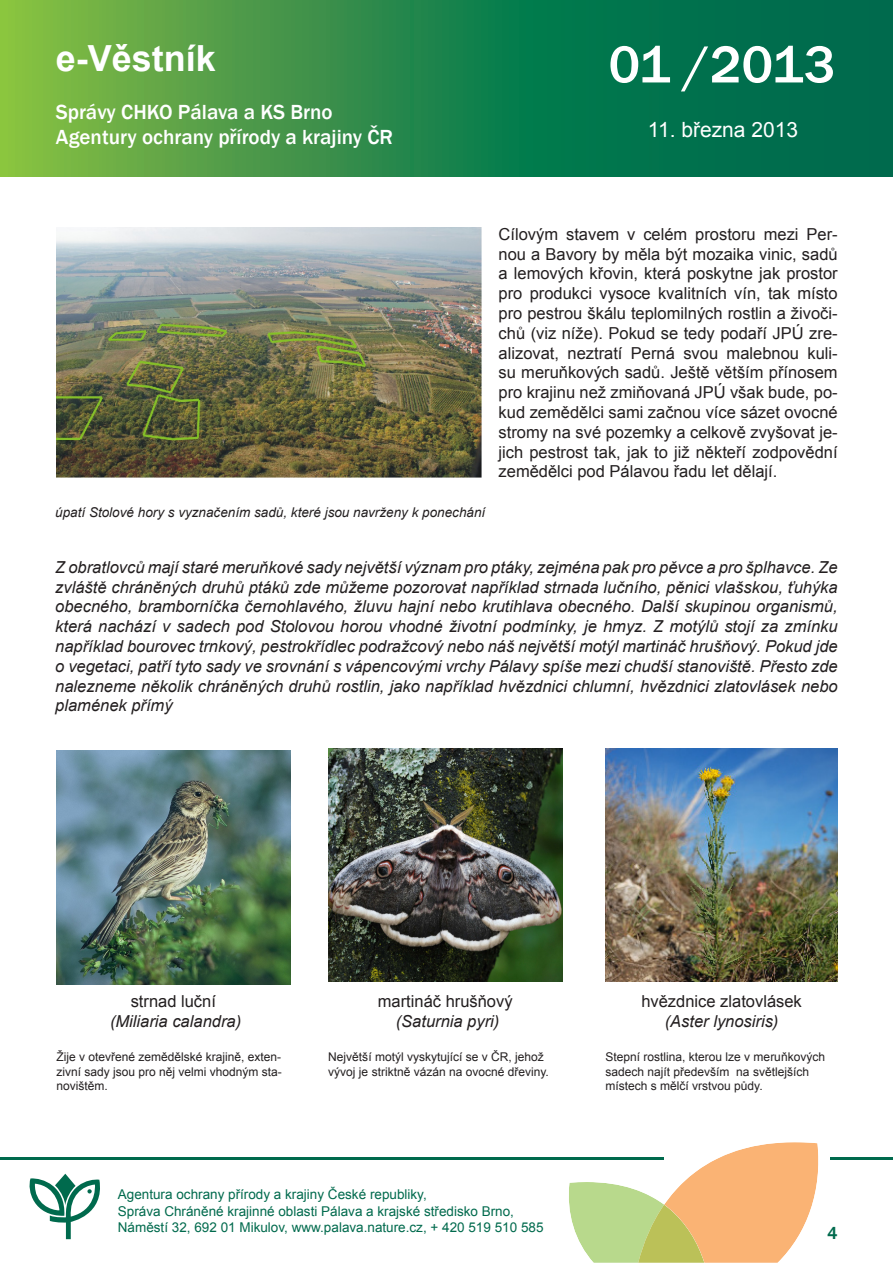
<style>
.page{position:relative;width:893px;height:1263px;background:#fff}
.page>*{position:absolute;margin:0;border:0;box-sizing:border-box;transform-origin:0 0}
.t1{font:500 54px "Franklin Gothic";letter-spacing:-.01em;color:#fff}
.t2{font:700 36px "Arial";color:#fff}
.t3{font:500 21px "Franklin Gothic";color:#fff}
.t4{font:21px "Arial";color:#fff}
.t5{font:500 18px "Franklin Gothic";color:#006a4d}
.t6{font:italic 16.5px/19.8px "Arial";color:#231f20;text-align:justify}
.t7{font:16.5px/19.8px "Arial";color:#231f20;text-align:justify}
.t8{font:13.5px "Arial";color:#006a4d}
.t9{font:italic 13.5px "Arial";color:#231f20}
.t10{font:12px/14.4px "Arial";color:#231f20}
</style>
<div class="page">
<svg style="left:0;top:0;width:893px;height:176px;background:#2a894a"></svg>
<svg style="left:566px;top:1142px;width:253px;height:121px"></svg>
<svg style="left:29px;top:1174px;width:71px;height:65px"></svg>
<hr style="left:0;top:1158px;width:663px;height:2px;background:#006a4d">
<hr style="left:830px;top:1158px;width:63px;height:2px;background:#006a4d">
<img style="left:56px;top:750px;width:234px;height:234px">
<img style="left:56px;top:228px;width:426px;height:249px">
<img style="left:328px;top:748px;width:234px;height:234px">
<img style="left:606px;top:748px;width:232px;height:234px">
<p class="t2" style="left:56px;top:34px;width:162px">e-Věstník</p>
<p class="t1" style="left:608px;top:31px;width:228px">01 /2013</p>
<p class="t3" style="left:56px;top:99px;width:279px">Správy CHKO Pálava a KS Brno</p>
<p class="t3" style="left:56px;top:124px;width:339px">Agentury ochrany přírody a krajiny ČR</p>
<p class="t4" style="left:648px;top:116px;width:152px">11. března 2013</p>
<p class="t9" style="left:55px;top:503px;width:431px">úpatí Stolové hory s vyznačením sadů, které jsou navrženy k ponechání</p>
<p class="t7" style="left:499px;top:224px;width:341px">Cílovým stavem v celém prostoru mezi Per&shy;nou a Bavory by měla být mozaika vinic, sadů a lemových křovin, která poskytne jak prostor pro produkci vysoce kvalitních vín, tak místo pro pestrou škálu teplomilných rostlin a živoči&shy;chů (viz níže). Pokud se tedy podaří JPÚ zre&shy;alizovat, neztratí Perná svou malebnou kuli&shy;su meruňkových sadů. Ještě větším přínosem pro krajinu než zmiňovaná JPÚ však bude, po&shy;kud zemědělci sami začnou více sázet ovocné stromy na své pozemky a celkově zvyšovat je&shy;jich pestrost tak, jak to již někteří zodpovědní zemědělci pod Pálavou řadu let dělají.</p>
<p class="t6" style="left:55px;top:557px;width:784px">Z obratlovců mají staré meruňkové sady největší význam pro ptáky, zejména pak pro pěvce a pro šplhavce. Ze zvláště chráněných druhů ptáků zde můžeme pozorovat například strnada lučního, pěnici vlašskou, ťuhýka obecného, bramborníčka černohlavého, žluvu hajní nebo krutihlava obecného. Další skupinou organismů, která nachází v sadech pod Stolovou horou vhodné životní podmínky, je hmyz. Z motýlů stojí za zmínku například bourovec trnkový, pestrokřídlec podražcový nebo náš největší motýl martináč hrušňový. Pokud jde o vegetaci, patří tyto sady ve srovnání s vápencovými vrchy Pálavy spíše mezi chudší stanoviště. Přesto zde nalezneme několik chráněných druhů rostlin, jako například hvězdnici chlumní, hvězdnici zlatovlásek nebo plamének přímý</p>
<p class="t7" style="left:131px;top:991px;width:87px">strnad luční</p>
<p class="t6" style="left:110px;top:1011px;width:133px">(Miliaria calandra)</p>
<p class="t10" style="left:56px;top:1050px;width:227px;text-align:justify">Žije v otevřené zemědělské krajině, exten&shy;zivní sady jsou pro něj velmi vhodným sta&shy;novištěm.</p>
<p class="t7" style="left:378px;top:991px;width:136px">martináč hrušňový</p>
<p class="t6" style="left:396px;top:1011px;width:105px">(Saturnia pyri)</p>
<p class="t10" style="left:328px;top:1050px;width:222px">Největší motýl vyskytující se v ČR, jehož vývoj je striktně vázán na ovocné dřeviny.</p>
<p class="t8" style="left:118px;top:1186px;width:310px">Agentura ochrany přírody a krajiny České republiky,</p>
<p class="t8" style="left:118px;top:1202px;width:398px">Správa Chráněné krajinné oblasti Pálava a krajské středisko Brno,</p>
<p class="t8" style="left:118px;top:1218px;width:427px">Náměstí 32, 692 01 Mikulov, www.palava.nature.cz, + 420 519 510 585</p>
<p class="t7" style="left:641px;top:991px;width:162px">hvězdnice zlatovlásek</p>
<p class="t6" style="left:665px;top:1011px;width:115px">(Aster lynosiris)</p>
<p class="t10" style="left:606px;top:1050px;width:221px">Stepní rostlina, kterou lze v meruňkových sadech najít především na světlejších místech s mělčí vrstvou půdy.</p>
<p class="t5" style="left:827px;top:1222px;width:12px">4</p>
</div>
